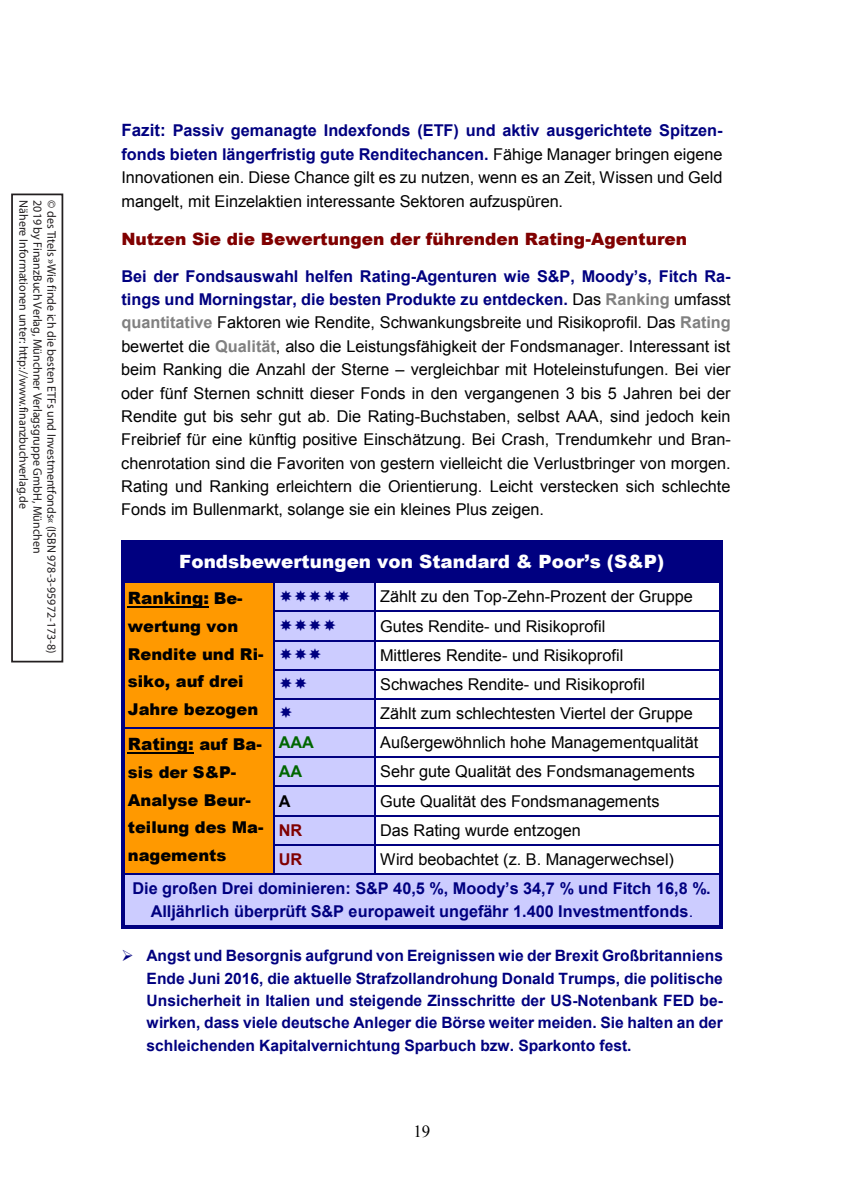
<style>
.page{position:relative;width:844px;height:1191px;background:#fff}
.page>*{position:absolute;margin:0;border:0;box-sizing:border-box;transform-origin:0 0}
.t1{font:900 18.38px "Arial";color:#fff}
.t2{font:900 16.97px "Arial";color:#800000}
.t3{font:900 16.97px "Arial";color:#000}
.t4{font:16.97px "Times New Roman";color:#000}
.t5{font:16.28px/23.3px "Arial";letter-spacing:-.005em;color:#000;text-align:justify}
.t6{font:700 16.28px/22.6px "Arial";color:#000080;text-align:center}
.t7{font:900 16.28px/27.5px "Arial";color:#000}
.t8{font:700 16.28px "Arial";color:#060}
.t9{font:700 16.28px "Arial";color:#800000}
.t10{font:700 16.28px "Arial";color:#000}
.t11{font:700 15.58px/22.4px "Arial";color:#000080;text-align:justify}
.t12{font:12.25px "Myriad Pro";color:#231f20}
.s1{font-weight:700;font-size:16.97px;color:#000080}
.s2{font-weight:700;color:#000080}
.s3{font-weight:700;color:#808080}
.s4{font-size:16.28px}
.s5{font-weight:400}
</style>
<div class="page">
<div style="left:128px;top:544px;width:588px;height:38px;background:#000080"></div>
<svg style="left:121px;top:540px;width:3px;height:4px"></svg>
<hr style="left:124px;top:540px;width:595px;height:3px;background:#000080">
<hr style="left:124px;top:543px;width:595px;height:1px;background:#000080">
<svg style="left:719px;top:540px;width:3px;height:4px"></svg>
<hr style="left:121px;top:544px;width:3px;height:38px;background:#000080">
<hr style="left:719px;top:544px;width:3px;height:38px;background:#000080">
<div style="left:124px;top:583px;width:149px;height:144px;background:#f90"></div>
<hr style="left:128px;top:606px;width:81px;height:1px;background:#000">
<div style="left:274px;top:583px;width:100px;height:28px;background:#ccf"></div>
<hr style="left:124px;top:582px;width:149px;height:1px;background:#000080">
<hr style="left:274px;top:582px;width:100px;height:1px;background:#000080">
<hr style="left:376px;top:582px;width:343px;height:1px;background:#000080">
<hr style="left:121px;top:583px;width:3px;height:28px;background:#000080">
<hr style="left:374px;top:583px;width:2px;height:28px;background:#000080">
<hr style="left:719px;top:583px;width:3px;height:28px;background:#000080">
<div style="left:274px;top:612px;width:100px;height:28px;background:#ccf"></div>
<hr style="left:274px;top:611px;width:100px;height:1px;background:#000080">
<hr style="left:376px;top:611px;width:343px;height:1px;background:#000080">
<hr style="left:121px;top:612px;width:3px;height:28px;background:#000080">
<hr style="left:374px;top:612px;width:2px;height:28px;background:#000080">
<hr style="left:719px;top:612px;width:3px;height:28px;background:#000080">
<div style="left:274px;top:641px;width:100px;height:28px;background:#ccf"></div>
<hr style="left:274px;top:640px;width:100px;height:1px;background:#000080">
<hr style="left:376px;top:640px;width:343px;height:1px;background:#000080">
<hr style="left:121px;top:641px;width:3px;height:28px;background:#000080">
<hr style="left:374px;top:641px;width:2px;height:28px;background:#000080">
<hr style="left:719px;top:641px;width:3px;height:28px;background:#000080">
<div style="left:274px;top:670px;width:100px;height:28px;background:#ccf"></div>
<hr style="left:274px;top:669px;width:100px;height:1px;background:#000080">
<hr style="left:376px;top:669px;width:343px;height:1px;background:#000080">
<hr style="left:121px;top:670px;width:3px;height:28px;background:#000080">
<hr style="left:374px;top:670px;width:2px;height:28px;background:#000080">
<hr style="left:719px;top:670px;width:3px;height:28px;background:#000080">
<div style="left:274px;top:699px;width:100px;height:28px;background:#ccf"></div>
<hr style="left:274px;top:698px;width:100px;height:1px;background:#000080">
<hr style="left:376px;top:698px;width:343px;height:1px;background:#000080">
<hr style="left:121px;top:699px;width:3px;height:28px;background:#000080">
<hr style="left:374px;top:699px;width:2px;height:28px;background:#000080">
<hr style="left:719px;top:699px;width:3px;height:28px;background:#000080">
<div style="left:124px;top:728px;width:149px;height:145px;background:#f90"></div>
<hr style="left:128px;top:752px;width:66px;height:1px;background:#000">
<div style="left:274px;top:728px;width:100px;height:28px;background:#ccf"></div>
<hr style="left:124px;top:727px;width:149px;height:1px;background:#000080">
<hr style="left:274px;top:727px;width:100px;height:1px;background:#000080">
<hr style="left:376px;top:727px;width:343px;height:1px;background:#000080">
<hr style="left:121px;top:728px;width:3px;height:28px;background:#000080">
<hr style="left:374px;top:728px;width:2px;height:28px;background:#000080">
<hr style="left:719px;top:728px;width:3px;height:28px;background:#000080">
<div style="left:274px;top:757px;width:100px;height:29px;background:#ccf"></div>
<hr style="left:274px;top:756px;width:100px;height:1px;background:#000080">
<hr style="left:376px;top:756px;width:343px;height:1px;background:#000080">
<hr style="left:121px;top:757px;width:3px;height:29px;background:#000080">
<hr style="left:374px;top:757px;width:2px;height:29px;background:#000080">
<hr style="left:719px;top:757px;width:3px;height:29px;background:#000080">
<div style="left:274px;top:787px;width:100px;height:28px;background:#ccf"></div>
<hr style="left:274px;top:786px;width:100px;height:1px;background:#000080">
<hr style="left:376px;top:786px;width:343px;height:1px;background:#000080">
<hr style="left:121px;top:787px;width:3px;height:28px;background:#000080">
<hr style="left:374px;top:787px;width:2px;height:28px;background:#000080">
<hr style="left:719px;top:787px;width:3px;height:28px;background:#000080">
<div style="left:274px;top:816px;width:100px;height:28px;background:#ccf"></div>
<hr style="left:274px;top:815px;width:100px;height:1px;background:#000080">
<hr style="left:376px;top:815px;width:343px;height:1px;background:#000080">
<hr style="left:121px;top:816px;width:3px;height:28px;background:#000080">
<hr style="left:374px;top:816px;width:2px;height:28px;background:#000080">
<hr style="left:719px;top:816px;width:3px;height:28px;background:#000080">
<div style="left:274px;top:845px;width:100px;height:28px;background:#ccf"></div>
<hr style="left:274px;top:844px;width:100px;height:1px;background:#000080">
<hr style="left:376px;top:844px;width:343px;height:1px;background:#000080">
<hr style="left:121px;top:845px;width:3px;height:28px;background:#000080">
<hr style="left:374px;top:845px;width:2px;height:28px;background:#000080">
<hr style="left:719px;top:845px;width:3px;height:28px;background:#000080">
<div style="left:128px;top:874px;width:588px;height:27px;background:#ccf"></div>
<div style="left:128px;top:901px;width:588px;height:23px;background:#ccf"></div>
<hr style="left:124px;top:873px;width:149px;height:1px;background:#000080">
<svg style="left:273px;top:582px;width:1px;height:292px"></svg>
<hr style="left:274px;top:873px;width:100px;height:1px;background:#000080">
<hr style="left:376px;top:873px;width:343px;height:1px;background:#000080">
<hr style="left:121px;top:874px;width:3px;height:51px;background:#000080">
<hr style="left:124px;top:925px;width:595px;height:3px;background:#000080">
<hr style="left:719px;top:874px;width:3px;height:51px;background:#000080">
<div style="left:11px;top:193px;width:52px;height:469px;border:2px solid #231f20"></div>
<p class="t12" style="left:31px;top:200px;width:310px;rotate:90deg">Nähere Informationen unter: http://www.finanzbuchverlag.de</p>
<p class="t12" style="left:45px;top:200px;width:355px;rotate:90deg">2019 by FinanzBuch Verlag, Münchner Verlagsgruppe GmbH, München</p>
<p class="t12" style="left:59px;top:200px;width:454px;rotate:90deg">© des Titels »Wie finde ich die besten ETFs und Investmentfonds« (ISBN 978-3-95972-173-8)</p>
<p class="t5" style="left:121px;top:119px;width:602px"><span class="s1">Fazit:</span> <span class="s2">Passiv gemanagte Indexfonds (ETF) und aktiv ausgerichtete Spitzen&shy;fonds bieten längerfristig gute Renditechancen.</span> Fähige Manager bringen eigene Innovationen ein. Diese Chance gilt es zu nutzen, wenn es an Zeit, Wissen und Geld mangelt, mit Einzelaktien interessante Sektoren aufzuspüren.</p>
<p class="t2" style="left:121px;top:226px;width:567px">Nutzen Sie die Bewertungen der führenden Rating-Agenturen</p>
<p class="t5" style="left:121px;top:265px;width:611px"><span class="s2">Bei der Fondsauswahl helfen Rating-Agenturen wie S&amp;P, Moody’s, Fitch Ra&shy;tings und Morningstar, die besten Produkte zu entdecken.</span> Das <span class="s3">Ranking</span> umfasst <span class="s3">quantitative</span> Faktoren wie Rendite, Schwankungsbreite und Risikoprofil. Das <span class="s3">Rating </span>bewertet die <span class="s3">Qualität</span>, also die Leistungsfähigkeit der Fondsmanager. Interessant ist beim Ranking die Anzahl der Sterne – vergleichbar mit Hoteleinstufungen. Bei vier oder fünf Sternen schnitt dieser Fonds in den vergangenen 3 bis 5 Jahren bei der Rendite gut bis sehr gut ab. Die Rating-Buchstaben, selbst AAA, sind jedoch kein Freibrief für eine künftig positive Einschätzung. Bei Crash, Trendumkehr und Bran&shy;chenrotation sind die Favoriten von gestern vielleicht die Verlustbringer von morgen.<br>Rating und Ranking erleichtern die Orientierung. Leicht verstecken sich schlechte Fonds im Bullenmarkt, solange sie ein kleines Plus zeigen.</p>
<p class="t1" style="left:179px;top:548px;width:486px">Fondsbewertungen von Standard &amp; Poor’s (S&amp;P)</p>
<p class="t3" style="left:128px;top:586px;width:116px">Ranking: <span class="s4">Be-</span></p>
<p class="t7" style="left:128px;top:612px;width:137px">wertung von<br>Rendite und Ri&shy;siko, auf drei<br>Jahre bezogen</p>
<p class="t5" style="left:380px;top:582px;width:314px;line-height:29.2px;text-align:left">Zählt zu den Top-Zehn-Prozent der Gruppe Gutes Rendite- und Risikoprofil<br>Mittleres Rendite- und Risikoprofil Schwaches Rendite- und Risikoprofil<br>Zählt zum schlechtesten Viertel der Gruppe</p>
<p class="t8" style="left:279px;top:732px;width:37px">AAA</p>
<p class="t5" style="left:380px;top:731px;width:319px">Außergewöhnlich hohe Managementqualität</p>
<p class="t8" style="left:279px;top:761px;width:25px">AA</p>
<p class="t5" style="left:380px;top:760px;width:316px">Sehr gute Qualität des Fondsmanagements</p>
<p class="t10" style="left:279px;top:790px;width:13px">A</p>
<p class="t5" style="left:380px;top:789px;width:281px">Gute Qualität des Fondsmanagements</p>
<p class="t9" style="left:279px;top:819px;width:25px">NR</p>
<p class="t5" style="left:380px;top:818px;width:202px">Das Rating wurde entzogen</p>
<p class="t9" style="left:279px;top:848px;width:25px">UR</p>
<p class="t5" style="left:380px;top:847px;width:295px">Wird beobachtet (z. B. Managerwechsel)</p>
<p class="t6" style="left:132px;top:877px;width:579px">Die großen Drei dominieren: S&amp;P 40,5 %, Moody’s 34,7 % und Fitch 16,8 %.<br>Alljährlich überprüft S&amp;P europaweit ungefähr 1.400 Investmentfonds<span class="s5">.</span></p>
<p class="t11" style="left:147px;top:945px;width:577px;text-indent:-25px">➢ Angst und Besorgnis aufgrund von Ereignissen wie der Brexit Großbritanniens Ende Juni 2016, die aktuelle Strafzollandrohung Donald Trumps, die politische Unsicherheit in Italien und steigende Zinsschritte der US-Notenbank FED be&shy;wirken, dass viele deutsche Anleger die Börse weiter meiden. Sie halten an der schleichenden Kapitalvernichtung Sparbuch bzw. Sparkonto fest.</p>
<p class="t3" style="left:128px;top:731px;width:135px">Rating: <span class="s4">auf Ba-</span></p>
<p class="t7" style="left:128px;top:758px;width:137px">sis der S&amp;P-<br>Analyse Beur&shy;teilung des Ma&shy;nagements</p>
<p class="t4" style="left:413px;top:1119px;width:18px">19</p>
</div>
